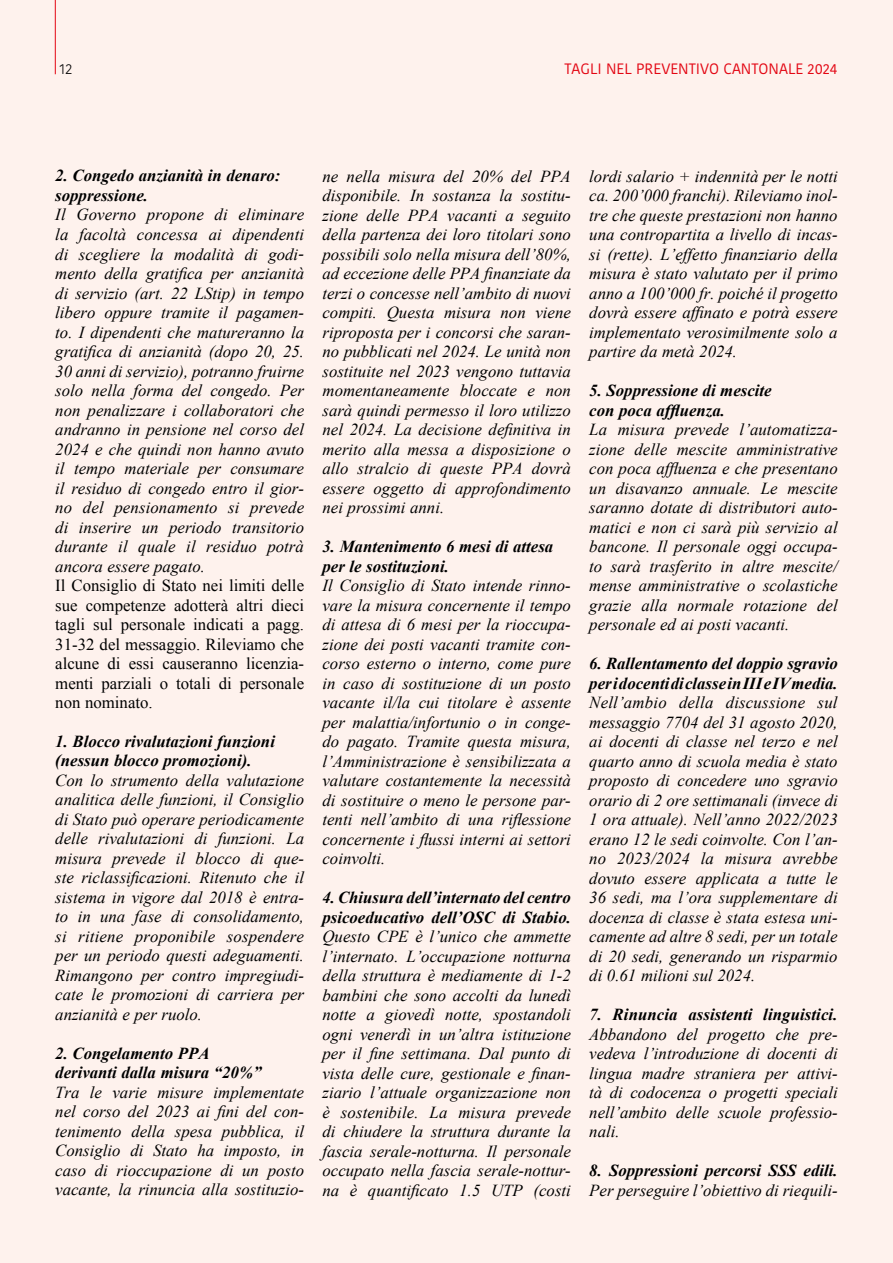
<style>
.page{position:relative;width:893px;height:1263px;background:#fef2ed}
.page>*{position:absolute;margin:0;border:0;box-sizing:border-box;transform-origin:0 0}
.t1{font:italic 16.8px/19.5px "Times New Roman";color:#000;text-align:justify}
.t2{font:italic 700 16.8px/19.5px "Times New Roman";color:#000}
.t3{font:16.8px/19.5px "Times New Roman";color:#000;text-align:justify}
.t4{font:15px "Kohinoor Bangla";color:#e30613}
.t5{font:300 15px "Kohinoor Bangla";color:#000}
</style>
<div class="page">
<hr style="left:55px;top:0;width:1px;height:74px;background:#e30613">
<p class="t5" style="left:60px;top:58px;width:14px">12</p>
<p class="t4" style="left:564px;top:57px;width:274px">TAGLI NEL PREVENTIVO CANTONALE 2024</p>
<p class="t2" style="left:55px;top:166px;width:227px">2. Congedo anzianità in denaro: soppressione.</p>
<p class="t1" style="left:55px;top:205px;width:250px">Il Governo propone di eliminare la facoltà concessa ai dipendenti di scegliere la modalità di godi&shy;mento della gratifica per anzianità di servizio (art. 22 LStip) in tempo libero oppure tramite il pagamen&shy;to. I dipendenti che matureranno la gratifica di anzianità (dopo 20, 25.<br>30 anni di servizio), potranno fruirne solo nella forma del congedo. Per non penalizzare i collaboratori che andranno in pensione nel corso del 2024 e che quindi non hanno avuto il tempo materiale per consumare il residuo di congedo entro il gior&shy;no del pensionamento si prevede di inserire un periodo transitorio durante il quale il residuo potrà ancora essere pagato.</p>
<p class="t3" style="left:55px;top:575px;width:250px">Il Consiglio di Stato nei limiti delle sue competenze adotterà altri dieci tagli sul personale indicati a pagg.<br>31-32 del messaggio. Rileviamo che alcune di essi causeranno licenzia&shy;menti parziali o totali di personale non nominato.</p>
<p class="t2" style="left:55px;top:731px;width:221px">1. Blocco rivalutazioni funzioni (nessun blocco promozioni).</p>
<p class="t1" style="left:55px;top:770px;width:250px">Con lo strumento della valutazione analitica delle funzioni, il Consiglio di Stato può operare periodicamente delle rivalutazioni di funzioni. La misura prevede il blocco di que&shy;ste riclassificazioni. Ritenuto che il sistema in vigore dal 2018 è entra&shy;to in una fase di consolidamento, si ritiene proponibile sospendere per un periodo questi adeguamenti.<br>Rimangono per contro impregiudi&shy;cate le promozioni di carriera per anzianità e per ruolo.</p>
<p class="t2" style="left:55px;top:1043px;width:208px">2. Congelamento PPA derivanti dalla misura “20%”</p>
<p class="t1" style="left:55px;top:1082px;width:250px">Tra le varie misure implementate nel corso del 2023 ai fini del con&shy;tenimento della spesa pubblica, il Consiglio di Stato ha imposto, in caso di rioccupazione di un posto vacante, la rinuncia alla sostituzio-</p>
<p class="t1" style="left:322px;top:166px;width:250px">ne nella misura del 20% del PPA disponibile. In sostanza la sostitu&shy;zione delle PPA vacanti a seguito della partenza dei loro titolari sono possibili solo nella misura dell’80%, ad eccezione delle PPA finanziate da terzi o concesse nell’ambito di nuovi compiti. Questa misura non viene riproposta per i concorsi che saran&shy;no pubblicati nel 2024. Le unità non sostituite nel 2023 vengono tuttavia momentaneamente bloccate e non sarà quindi permesso il loro utilizzo nel 2024. La decisione definitiva in merito alla messa a disposizione o allo stralcio di queste PPA dovrà essere oggetto di approfondimento nei prossimi anni.</p>
<p class="t2" style="left:322px;top:536px;width:232px">3. Mantenimento 6 mesi di attesa per le sostituzioni.</p>
<p class="t1" style="left:322px;top:576px;width:250px">Il Consiglio di Stato intende rinno&shy;vare la misura concernente il tempo di attesa di 6 mesi per la rioccupa&shy;zione dei posti vacanti tramite con&shy;corso esterno o interno, come pure in caso di sostituzione di un posto vacante il/la cui titolare è assente per malattia/infortunio o in conge&shy;do pagato. Tramite questa misura, l’Amministrazione è sensibilizzata a valutare costantemente la necessità di sostituire o meno le persone par&shy;tenti nell’ambito di una riflessione concernente i flussi interni ai settori coinvolti.</p>
<p class="t2" style="left:322px;top:887px;width:250px">4. Chiusura dell’internato del centro psicoeducativo dell’OSC di Stabio.</p>
<p class="t1" style="left:322px;top:926px;width:250px">Questo CPE è l’unico che ammette l’internato. L’occupazione notturna della struttura è mediamente di 1-2 bambini che sono accolti da lunedì notte a giovedì notte, spostandoli ogni venerdì in un’altra istituzione per il fine settimana. Dal punto di vista delle cure, gestionale e finan&shy;ziario l’attuale organizzazione non è sostenibile. La misura prevede di chiudere la struttura durante la fascia serale-notturna. Il personale occupato nella fascia serale-nottur&shy;na è quantificato 1.5 UTP (costi</p>
<p class="t1" style="left:589px;top:166px;width:250px">lordi salario + indennità per le notti ca. 200’000 franchi). Rileviamo inol&shy;tre che queste prestazioni non hanno una contropartita a livello di incas&shy;si (rette). L’effetto finanziario della misura è stato valutato per il primo anno a 100’000 fr. poiché il progetto dovrà essere affinato e potrà essere implementato verosimilmente solo a partire da metà 2024.</p>
<p class="t2" style="left:589px;top:380px;width:184px">5. Soppressione di mescite con poca affluenza.</p>
<p class="t1" style="left:589px;top:420px;width:250px">La misura prevede l’automatizza&shy;zione delle mescite amministrative con poca affluenza e che presentano un disavanzo annuale. Le mescite saranno dotate di distributori auto&shy;matici e non ci sarà più servizio al bancone. Il personale oggi occupa&shy;to sarà trasferito in altre mescite/ mense amministrative o scolastiche grazie alla normale rotazione del personale ed ai posti vacanti.</p>
<p class="t2" style="left:589px;top:653px;width:250px">6. Rallentamento del doppio sgravio per i docenti di classe in III e IV media.</p>
<p class="t1" style="left:589px;top:692px;width:250px">Nell’ambio della discussione sul messaggio 7704 del 31 agosto 2020, ai docenti di classe nel terzo e nel quarto anno di scuola media è stato proposto di concedere uno sgravio orario di 2 ore settimanali (invece di 1 ora attuale). Nell’anno 2022/2023 erano 12 le sedi coinvolte. Con l’an&shy;no 2023/2024 la misura avrebbe dovuto essere applicata a tutte le 36 sedi, ma l’ora supplementare di docenza di classe è stata estesa uni&shy;camente ad altre 8 sedi, per un totale di 20 sedi, generando un risparmio di 0.61 milioni sul 2024.</p>
<p class="t2" style="left:589px;top:1004px;width:250px">7. Rinuncia assistenti linguistici.</p>
<p class="t1" style="left:589px;top:1024px;width:250px">Abbandono del progetto che pre&shy;vedeva l’introduzione di docenti di lingua madre straniera per attivi&shy;tà di codocenza o progetti speciali nell’ambito delle scuole professio&shy;nali.</p>
<p class="t2" style="left:589px;top:1160px;width:250px">8. Soppressioni percorsi SSS edili.</p>
<p class="t1" style="left:589px;top:1180px;width:250px">Per perseguire l’obiettivo di riequili-</p>
</div>
